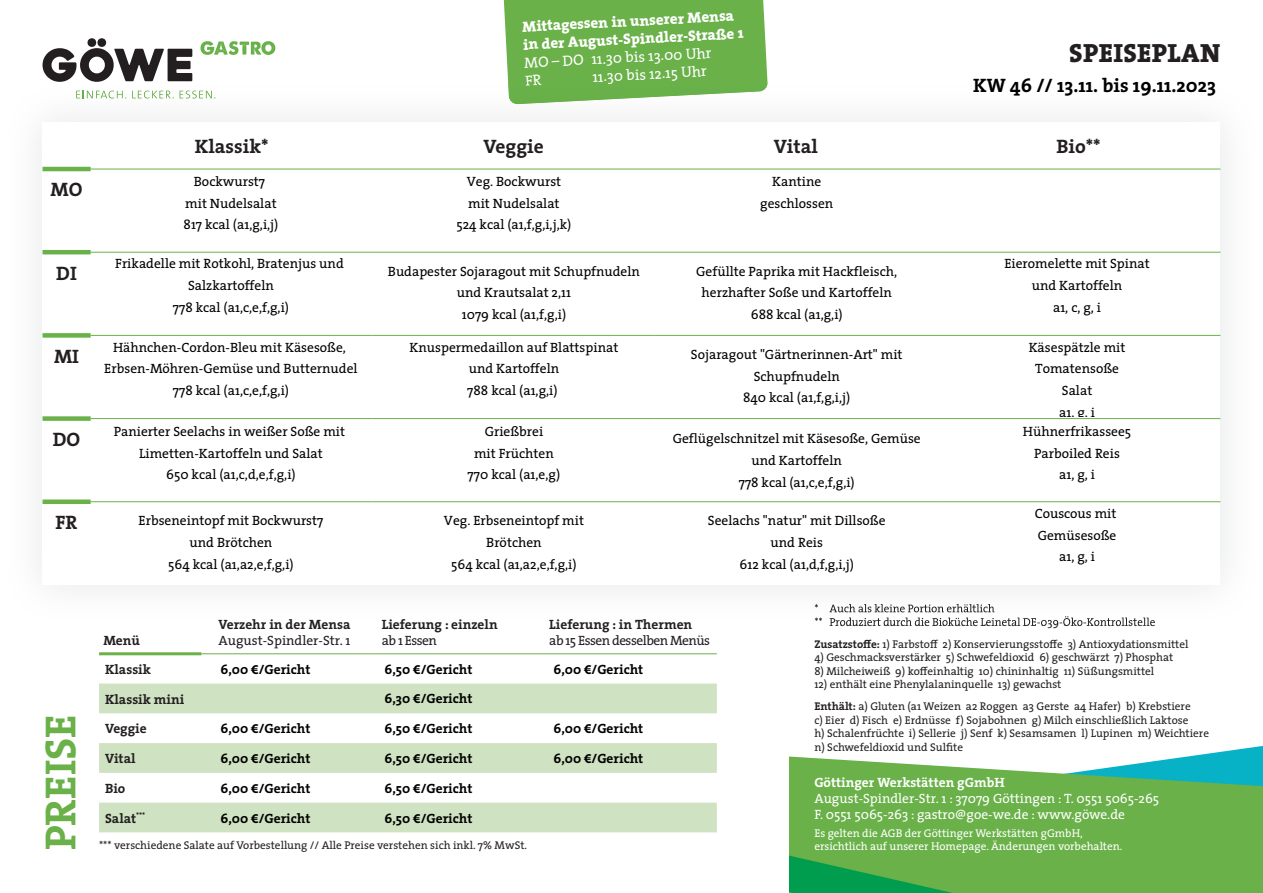
<style>
.page{position:relative;width:1263px;height:893px;background:#fff}
.page>*{position:absolute;margin:0;border:0;box-sizing:border-box;transform-origin:0 0}
.t1{font:700 43.8px "The Serif";color:#69b148}
.t2{font:800 26.4px "The Serif";letter-spacing:.015em;color:#231f20}
.t3{font:700 19.5px "The Serif";color:#231f20}
.t4{font:700 19.5px "The Serif";color:#000}
.t5{font:800 15px/18px "The Serif";color:#fff}
.t6{font:15px/18px "The Serif";color:#fff}
.t7{font:13.5px/21.6px "The Serif";color:#000;text-align:center}
.t8{font:700 13.5px "The Serif";color:#000}
.t9{font:700 13.5px "The Serif";color:#231f20}
.t10{font:13.5px/16.2px "The Serif";color:#fff}
.t11{font:13.5px "The Serif";letter-spacing:-.04em;color:#231f20}
.t12{font:700 13.5px "The Serif";color:#fff}
.t13{font:13.5px "The Serif";color:#231f20}
.t14{font:11.25px/22px "The Serif";color:#231f20}
.t15{font:11.25px/13.5px "The Serif";color:#fff}
.s1{font-family:"Myriad Pro"}
.s2{font-weight:700}
</style>
<div class="page">
<svg style="left:200px;top:41px;width:75px;height:14px"></svg>
<svg style="left:43px;top:38px;width:149px;height:44px"></svg>
<svg style="left:1191px;top:746px;width:72px;height:10px"></svg>
<svg style="left:789px;top:756px;width:474px;height:137px;background:#6cb55b"></svg>
<svg style="left:789px;top:854px;width:164px;height:39px;background:#36a74b"></svg>
<div style="left:503px;top:0;width:265px;height:82px;background:#69b148"></div>
<img style="left:38px;top:90px;width:1188px;height:529px">
<svg style="left:76px;top:91px;width:50px;height:7px"></svg>
<svg style="left:132px;top:91px;width:42px;height:7px"></svg>
<svg style="left:180px;top:91px;width:35px;height:7px"></svg>
<img style="left:508px;top:82px;width:260px;height:22px">
<img style="left:526px;top:86px;width:120px;height:3px">
<img style="left:526px;top:82px;width:120px;height:4px">
<img style="left:892px;top:604px;width:105px;height:8px">
<img style="left:815px;top:604px;width:77px;height:8px">
<img style="left:815px;top:616px;width:340px;height:9px">
<img style="left:815px;top:617px;width:74px;height:8px">
<div style="left:43px;top:122px;width:1177px;height:463px;background:#fff"></div>
<hr style="left:43px;top:167px;width:48px;height:4px;background:#69b148">
<hr style="left:91px;top:169px;width:282px;height:1px;background:#69b148">
<hr style="left:373px;top:169px;width:282px;height:1px;background:#69b148">
<hr style="left:655px;top:169px;width:282px;height:1px;background:#69b148">
<hr style="left:937px;top:169px;width:283px;height:1px;background:#69b148">
<hr style="left:43px;top:250px;width:48px;height:4px;background:#69b148">
<hr style="left:91px;top:252px;width:282px;height:1px;background:#69b148">
<hr style="left:373px;top:252px;width:282px;height:1px;background:#69b148">
<hr style="left:655px;top:252px;width:282px;height:1px;background:#69b148">
<hr style="left:937px;top:252px;width:283px;height:1px;background:#69b148">
<div style="left:43px;top:333px;width:48px;height:5px;background:#69b148"></div>
<hr style="left:91px;top:335px;width:282px;height:1px;background:#69b148">
<hr style="left:373px;top:335px;width:282px;height:1px;background:#69b148">
<hr style="left:655px;top:335px;width:282px;height:1px;background:#69b148">
<hr style="left:937px;top:335px;width:283px;height:1px;background:#69b148">
<div style="left:43px;top:416px;width:48px;height:5px;background:#69b148"></div>
<hr style="left:91px;top:418px;width:282px;height:1px;background:#69b148">
<hr style="left:373px;top:418px;width:282px;height:1px;background:#69b148">
<hr style="left:655px;top:418px;width:282px;height:1px;background:#69b148">
<hr style="left:937px;top:418px;width:283px;height:1px;background:#69b148">
<div style="left:43px;top:499px;width:48px;height:5px;background:#69b148"></div>
<hr style="left:91px;top:501px;width:282px;height:1px;background:#69b148">
<hr style="left:373px;top:501px;width:282px;height:1px;background:#69b148">
<hr style="left:655px;top:501px;width:282px;height:1px;background:#69b148">
<hr style="left:937px;top:501px;width:283px;height:1px;background:#69b148">
<svg style="left:99px;top:684px;width:618px;height:148px;fill:#cfe2c1"></svg>
<hr style="left:99px;top:652px;width:102px;height:3px;background:#69b148">
<hr style="left:201px;top:653px;width:172px;height:1px;background:#69b148">
<hr style="left:373px;top:653px;width:172px;height:1px;background:#69b148">
<hr style="left:545px;top:653px;width:172px;height:1px;background:#69b148">
<h3 class="t3" style="left:51px;top:182px;width:33px">MO</h3>
<h3 class="t3" style="left:56px;top:265px;width:22px">DI</h3>
<h3 class="t3" style="left:54px;top:348px;width:27px">MI</h3>
<h3 class="t3" style="left:53px;top:432px;width:29px">DO</h3>
<h3 class="t3" style="left:56px;top:515px;width:23px">FR</h3>
<p class="t5" style="left:522px;top:19px;width:222px;rotate:-3deg">Mittagessen in unserer Mensa in der August-Spindler-Straße 1</p>
<p class="t6" style="left:524px;top:54px;width:189px;rotate:-3deg">MO – DO 11.30 bis 13.00 Uhr<br>FR</p>
<p class="t6" style="left:592px;top:69px;width:116px;rotate:-3deg">11.30 bis 12.15 Uhr</p>
<h2 class="t2" style="left:1069px;top:43px;width:152px">SPEISEPLAN</h2>
<h3 class="t4" style="left:973px;top:77px;width:244px">KW 46 // 13.11. bis 19.11.2023</h3>
<h3 class="t3" style="left:195px;top:139px;width:75px">Klassik*</h3>
<h3 class="t3" style="left:484px;top:139px;width:62px">Veggie</h3>
<h3 class="t3" style="left:774px;top:139px;width:46px">Vital</h3>
<h3 class="t3" style="left:1056px;top:139px;width:46px">Bio**</h3>
<p class="t7" style="left:184px;top:172px;width:96px">Bockwurst7 mit Nudelsalat<br>817 kcal (a1,g,i,j)</p>
<p class="t7" style="left:456px;top:172px;width:116px">Veg. Bockwurst mit Nudelsalat<br>524 kcal (a1,f,g,i,j,k)</p>
<p class="t7" style="left:760px;top:172px;width:75px">Kantine geschlossen</p>
<p class="t7" style="left:115px;top:254px;width:230px">Frikadelle mit Rotkohl, Bratenjus und<br>Salzkartoffeln<br>778 kcal (a1,c,e,f,g,i)</p>
<p class="t7" style="left:388px;top:261px;width:254px">Budapester Sojaragout mit Schupfnudeln und Krautsalat 2,11<br>1079 kcal (a1,f,g,i)</p>
<p class="t7" style="left:696px;top:261px;width:203px">Gefüllte Paprika mit Hackfleisch, herzhafter Soße und Kartoffeln<br>688 kcal (a1,g,i)</p>
<p class="t7" style="left:1004px;top:254px;width:147px">Eieromelette mit Spinat und Kartoffeln<br>a1, c, g, i</p>
<p class="t7" style="left:104px;top:338px;width:255px">Hähnchen-Cordon-Bleu mit Käsesoße,<br>Erbsen-Möhren-Gemüse und Butternudel<br>778 kcal (a1,c,e,f,g,i)</p>
<p class="t7" style="left:409px;top:338px;width:210px">Knuspermedaillon auf Blattspinat und Kartoffeln<br>788 kcal (a1,g,i)</p>
<p class="t7" style="left:691px;top:345px;width:213px">Sojaragout "Gärtnerinnen-Art" mit<br>Schupfnudeln<br>840 kcal (a1,f,g,i,j)</p>
<p class="t7" style="left:1029px;top:338px;width:98px">Käsespätzle mit<br>Tomatensoße<br>Salat<br>a1, g, i</p>
<p class="t7" style="left:114px;top:422px;width:233px">Panierter Seelachs in weißer Soße mit<br>Limetten-Kartoffeln und Salat<br>650 kcal (a1,c,d,e,f,g,i)</p>
<p class="t7" style="left:468px;top:422px;width:94px">Grießbrei<br>mit Früchten<br>770 kcal (a1,e,g)</p>
<p class="t7" style="left:673px;top:429px;width:250px">Geflügelschnitzel mit Käsesoße, Gemüse und Kartoffeln<br>778 kcal (a1,c,e,f,g,i)</p>
<p class="t7" style="left:1023px;top:422px;width:110px">Hühnerfrikassee5<br>Parboiled Reis<br>a1, g, i</p>
<p class="t7" style="left:139px;top:511px;width:186px">Erbseneintopf mit Bockwurst7 und Brötchen<br>564 kcal (a1,a2,e,f,g,i)</p>
<p class="t7" style="left:444px;top:511px;width:142px">Veg. Erbseneintopf mit<br>Brötchen<br>564 kcal (a1,a2,e,f,g,i)</p>
<p class="t7" style="left:708px;top:511px;width:179px">Seelachs "natur" mit Dillsoße und Reis<br>612 kcal (a1,d,f,g,i,j)</p>
<p class="t7" style="left:1035px;top:504px;width:83px">Couscous mit<br>Gemüsesoße a1, g, i</p>
<h1 class="t1" style="left:43px;top:850px;width:138px;rotate:-90deg">PREISE</h1>
<p class="t9" style="left:103px;top:635px;width:38px">Menü</p>
<p class="t9" style="left:105px;top:664px;width:47px">Klassik</p>
<p class="t9" style="left:105px;top:693px;width:81px">Klassik mini</p>
<p class="t9" style="left:105px;top:723px;width:43px">Veggie</p>
<p class="t9" style="left:105px;top:753px;width:32px">Vital</p>
<p class="t9" style="left:105px;top:783px;width:22px">Bio</p>
<p class="t9" style="left:105px;top:813px;width:42px">Salat<sup>***</sup></p>
<p class="t9" style="left:218px;top:619px;width:134px">Verzehr in der Mensa</p>
<p class="t13" style="left:218px;top:634px;width:134px">August-Spindler-Str. 1</p>
<p class="t9" style="left:382px;top:619px;width:117px">Lieferung : einzeln</p>
<p class="t11" style="left:382px;top:634px;width:57px">ab 1 Essen</p>
<p class="t9" style="left:549px;top:619px;width:144px">Lieferung : in Thermen</p>
<p class="t11" style="left:549px;top:634px;width:162px">ab 15 Essen desselben Menüs</p>
<p class="t8" style="left:221px;top:664px;width:91px">6,00 <span class="s1">€</span>/Gericht</p>
<p class="t8" style="left:385px;top:664px;width:89px">6,50 <span class="s1">€</span>/Gericht</p>
<p class="t8" style="left:553px;top:664px;width:91px">6,00 <span class="s1">€</span>/Gericht</p>
<p class="t8" style="left:385px;top:693px;width:89px">6,30 <span class="s1">€</span>/Gericht</p>
<p class="t8" style="left:221px;top:723px;width:91px">6,00 <span class="s1">€</span>/Gericht</p>
<p class="t8" style="left:385px;top:723px;width:89px">6,50 <span class="s1">€</span>/Gericht</p>
<p class="t8" style="left:553px;top:723px;width:91px">6,00 <span class="s1">€</span>/Gericht</p>
<p class="t8" style="left:221px;top:753px;width:91px">6,00 <span class="s1">€</span>/Gericht</p>
<p class="t8" style="left:385px;top:753px;width:89px">6,50 <span class="s1">€</span>/Gericht</p>
<p class="t8" style="left:553px;top:753px;width:91px">6,00 <span class="s1">€</span>/Gericht</p>
<p class="t8" style="left:221px;top:783px;width:91px">6,00 <span class="s1">€</span>/Gericht</p>
<p class="t8" style="left:385px;top:783px;width:89px">6,50 <span class="s1">€</span>/Gericht</p>
<p class="t8" style="left:221px;top:813px;width:91px">6,00 <span class="s1">€</span>/Gericht</p>
<p class="t8" style="left:385px;top:813px;width:89px">6,50 <span class="s1">€</span>/Gericht</p>
<p class="t14" style="left:99px;top:834px;width:430px">*** verschiedene Salate auf Vorbestellung // Alle Preise verstehen sich inkl. 7% MwSt.</p>
<p class="t14" style="left:814px;top:611px;width:376px">** Produziert durch die Bioküche Leinetal DE-039-Öko-Kontrollstelle<br><span class="s2">Zusatzstoffe:</span> 1) Farbstoff 2) Konservierungsstoffe 3) Antioxydationsmittel</p>
<p class="t14" style="left:814px;top:647px;width:360px">4) Geschmacksverstärker 5) Schwefeldioxid 6) geschwärzt 7) Phosphat</p>
<p class="t14" style="left:814px;top:660px;width:341px">8) Milcheiweiß 9) koffeinhaltig 10) chininhaltig 11) Süßungsmittel</p>
<p class="t14" style="left:814px;top:674px;width:378px">12) enthält eine Phenylalaninquelle 13) gewachst<br><span class="s2">Enthält:</span> a) Gluten (a1 Weizen a2 Roggen a3 Gerste a4 Hafer) b) Krebstiere</p>
<p class="t14" style="left:814px;top:714px;width:396px;line-height:13.5px">c) Eier d) Fisch e) Erdnüsse f) Sojabohnen g) Milch einschließlich Laktose<br>h) Schalenfrüchte i) Sellerie j) Senf k) Sesamsamen l) Lupinen m) Weichtiere n) Schwefeldioxid und Sulfite</p>
<p class="t12" style="left:814px;top:777px;width:192px">Göttinger Werkstätten gGmbH</p>
<p class="t10" style="left:814px;top:791px;width:346px">August-Spindler-Str. 1 : 37079 Göttingen : T. 0551 5065-265<br>F. 0551 5065-263 : gastro@goe-we.de : www.göwe.de</p>
<p class="t15" style="left:814px;top:827px;width:309px">Es gelten die AGB der Göttinger Werkstätten gGmbH, ersichtlich auf unserer Homepage. Änderungen vorbehalten.</p>
</div>
